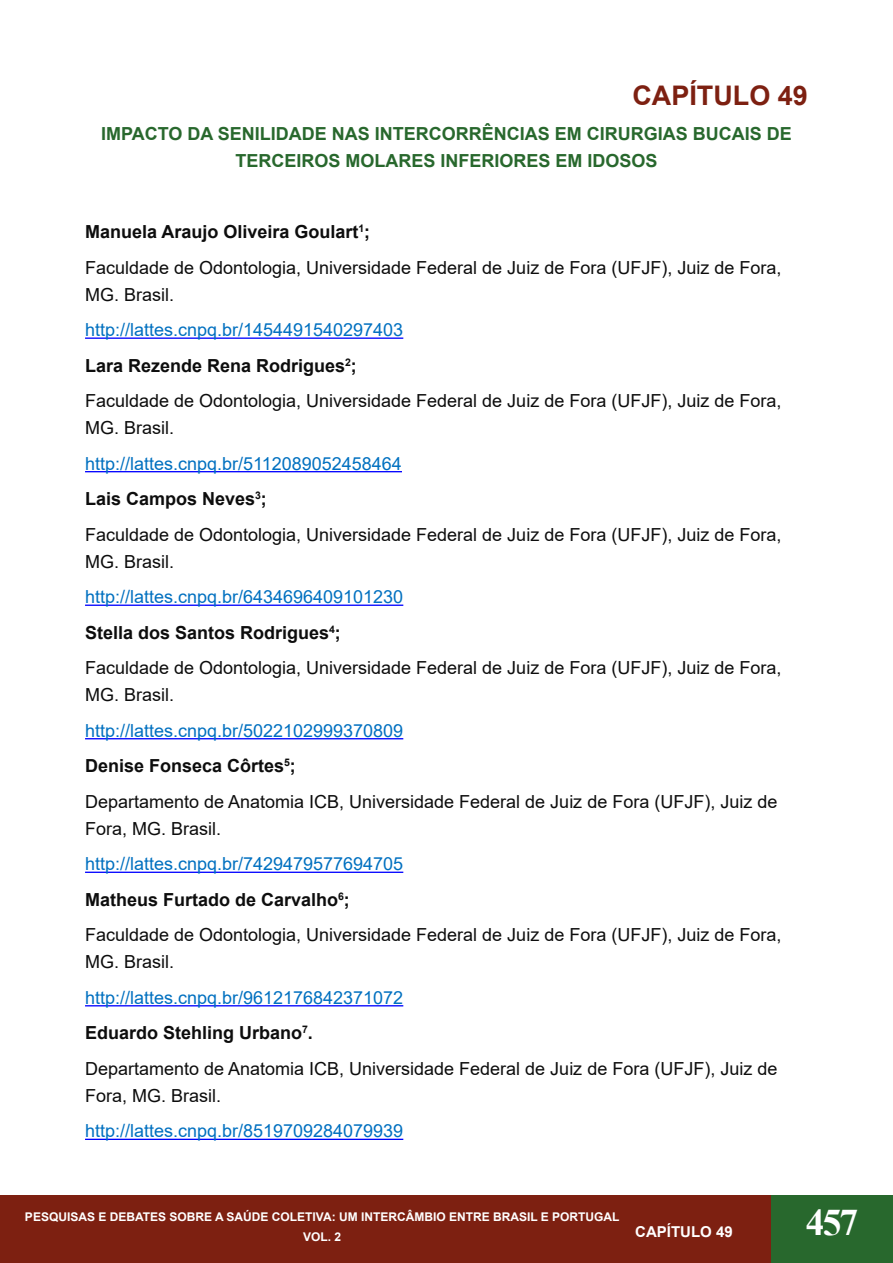
<style>
.page{position:relative;width:893px;height:1263px;background:#fff}
.page>*{position:absolute;margin:0;border:0;box-sizing:border-box;transform-origin:0 0}
.t1{font:700 37.5px "Times New Roman";color:#fff}
.t2{font:700 27px "Arial";color:#7d2011}
.t3{font:18px/27px "Arial";color:#0d0d0d}
.t4{font:18px "Arial";color:#0070c0}
.t5{font:700 18px "Arial";color:#0d0d0d}
.t6{font:700 18px/27px "Arial";color:#28682d;text-align:center}
.t7{font:700 15px "Arial";color:#fff}
.t8{font:700 12px/20.2px "Arial";color:#fff;text-align:center}
</style>
<div class="page">
<div style="left:0;top:1196px;width:893px;height:67px;background:#7d2011"></div>
<div style="left:771px;top:1196px;width:122px;height:67px;background:#28682d"></div>
<hr style="left:0;top:1196px;width:1px;height:67px;background:#28682d">
<hr style="left:85px;top:337px;width:318px;height:2px;background:#00f">
<hr style="left:85px;top:471px;width:317px;height:1px;background:#00f">
<hr style="left:85px;top:604px;width:318px;height:2px;background:#00f">
<hr style="left:85px;top:738px;width:318px;height:1px;background:#00f">
<hr style="left:85px;top:872px;width:318px;height:1px;background:#00f">
<hr style="left:85px;top:1005px;width:318px;height:1px;background:#00f">
<hr style="left:85px;top:1139px;width:318px;height:1px;background:#00f">
<p class="t2" style="left:632px;top:76px;width:177px">CAPÍTULO 49</p>
<p class="t6" style="left:101px;top:121px;width:692px">IMPACTO DA SENILIDADE NAS INTERCORRÊNCIAS EM CIRURGIAS BUCAIS DE<br>TERCEIROS MOLARES INFERIORES EM IDOSOS</p>
<p class="t5" style="left:85px;top:219px;width:287px">Manuela Araujo Oliveira Goulart<sup>1</sup>;</p>
<p class="t3" style="left:85px;top:254px;width:698px">Faculdade de Odontologia, Universidade Federal de Juiz de Fora (UFJF), Juiz de Fora,<br>MG. Brasil.</p>
<p class="t4" style="left:85px;top:317px;width:320px">http://lattes.cnpq.br/1454491540297403</p>
<p class="t5" style="left:85px;top:353px;width:273px">Lara Rezende Rena Rodrigues<sup>2</sup>;</p>
<p class="t3" style="left:85px;top:387px;width:698px">Faculdade de Odontologia, Universidade Federal de Juiz de Fora (UFJF), Juiz de Fora,<br>MG. Brasil.</p>
<p class="t4" style="left:85px;top:451px;width:318px">http://lattes.cnpq.br/5112089052458464</p>
<p class="t5" style="left:85px;top:486px;width:183px">Lais Campos Neves<sup>3</sup>;</p>
<p class="t3" style="left:85px;top:521px;width:698px">Faculdade de Odontologia, Universidade Federal de Juiz de Fora (UFJF), Juiz de Fora,<br>MG. Brasil.</p>
<p class="t4" style="left:85px;top:585px;width:320px">http://lattes.cnpq.br/6434696409101230</p>
<p class="t5" style="left:85px;top:620px;width:257px">Stella dos Santos Rodrigues<sup>4</sup>;</p>
<p class="t3" style="left:85px;top:654px;width:698px">Faculdade de Odontologia, Universidade Federal de Juiz de Fora (UFJF), Juiz de Fora,<br>MG. Brasil.</p>
<p class="t4" style="left:85px;top:718px;width:320px">http://lattes.cnpq.br/5022102999370809</p>
<p class="t5" style="left:85px;top:753px;width:212px">Denise Fonseca Côrtes<sup>5</sup>;</p>
<p class="t3" style="left:85px;top:788px;width:694px">Departamento de Anatomia ICB, Universidade Federal de Juiz de Fora (UFJF), Juiz de<br>Fora, MG. Brasil.</p>
<p class="t4" style="left:85px;top:852px;width:320px">http://lattes.cnpq.br/7429479577694705</p>
<p class="t5" style="left:85px;top:887px;width:266px">Matheus Furtado de Carvalho<sup>6</sup>;</p>
<p class="t3" style="left:85px;top:921px;width:698px">Faculdade de Odontologia, Universidade Federal de Juiz de Fora (UFJF), Juiz de Fora,<br>MG. Brasil.</p>
<p class="t4" style="left:85px;top:985px;width:320px">http://lattes.cnpq.br/9612176842371072</p>
<p class="t5" style="left:85px;top:1020px;width:229px">Eduardo Stehling Urbano<sup>7</sup>.</p>
<p class="t3" style="left:85px;top:1055px;width:694px">Departamento de Anatomia ICB, Universidade Federal de Juiz de Fora (UFJF), Juiz de<br>Fora, MG. Brasil.</p>
<p class="t4" style="left:85px;top:1119px;width:320px">http://lattes.cnpq.br/8519709284079939</p>
<p class="t8" style="left:25px;top:1207px;width:596px">PESQUISAS E DEBATES SOBRE A SAÚDE COLETIVA: UM INTERCÂMBIO ENTRE BRASIL E PORTUGAL<br>VOL. 2</p>
<p class="t7" style="left:635px;top:1221px;width:99px">CAPÍTULO 49</p>
<h1 class="t1" style="left:806px;top:1195px;width:54px">457</h1>
</div>
